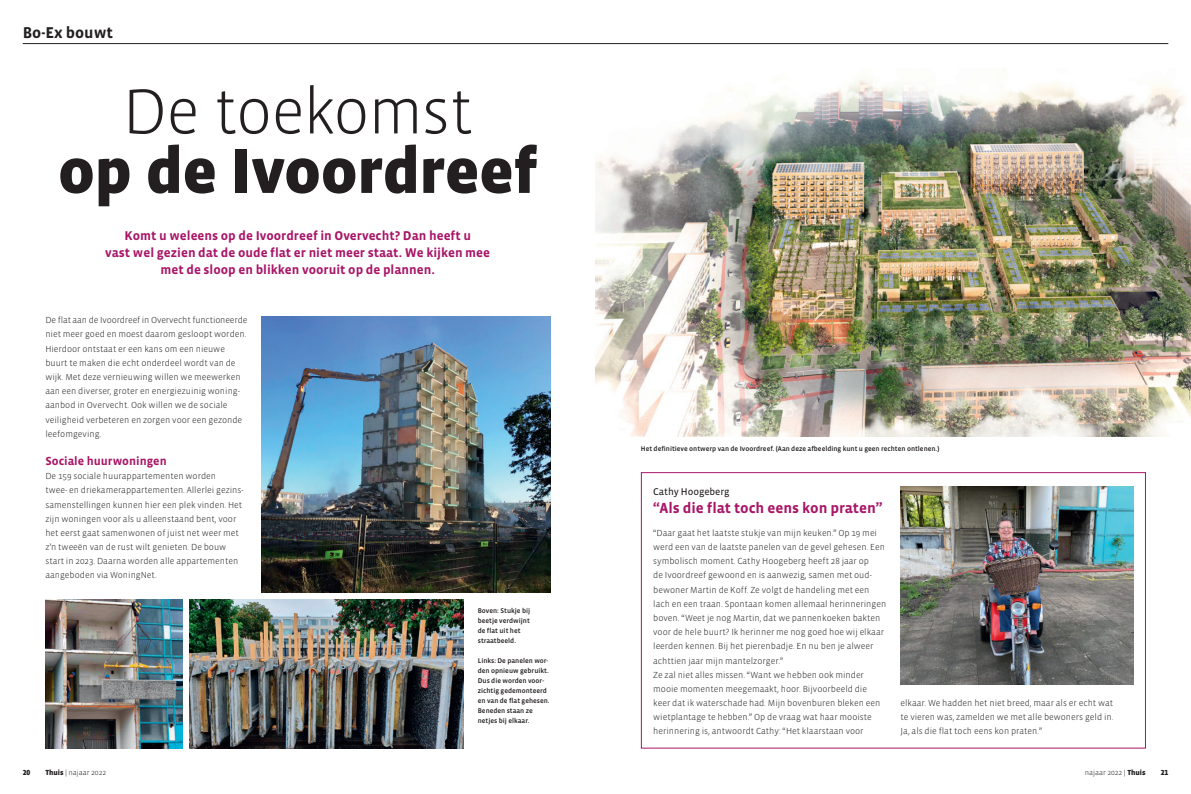
<style>
.page{position:relative;width:1191px;height:794px;background:#fff}
.page>*{position:absolute;margin:0;border:0;box-sizing:border-box;transform-origin:0 0}
.t1{font:900 65px "Vista Sans OT";letter-spacing:-.015em;color:#231f20}
.t2{font:300 65px "Vista Sans OT";letter-spacing:-.03em;color:#231f20}
.t3{font:700 16px "Vista Sans OT";color:#231f20}
.t4{font:700 15px "Vista Sans OT";color:#a81667}
.t5{font:700 13px/17px "Vista Sans OT";color:#a81667;text-align:center}
.t6{font:700 12px "Vista Sans OT";color:#a81667}
.t7{font:10px "Vista Sans OT";letter-spacing:-.005em;color:#231f20}
.t8{font:300 9px/14.2px "Vista Sans OT";color:#231f20}
.t9{font:300 7.5px "Vista Sans OT";color:#231f20}
.t10{font:900 7.5px "Vista Sans OT";color:#231f20}
.t11{font:500 7px/10px "Vista Sans OT";color:#231f20}
.s1{font-weight:900}
</style>
<div class="page">
<hr style="left:23px;top:43px;width:1145px;height:1px;background:#231f20">
<img style="left:595px;top:79px;width:596px;height:358px">
<div style="left:641px;top:472px;width:505px;height:276px;border:1px solid #a81667"></div>
<img style="left:261px;top:316px;width:289px;height:276px">
<img style="left:189px;top:600px;width:274px;height:148px">
<img style="left:45px;top:600px;width:137px;height:148px">
<img style="left:900px;top:486px;width:233px;height:199px">
<h2 class="t3" style="left:23px;top:24px;width:92px">Bo-Ex bouwt</h2>
<h1 class="t2" style="left:122px;top:78px;width:352px">De toekomst</h1>
<h1 class="t1" style="left:58px;top:138px;width:481px">op de Ivoordreef</h1>
<h3 class="t5" style="left:105px;top:227px;width:386px">Komt u weleens op de Ivoordreef in Overvecht? Dan heeft u<br>vast wel gezien dat de oude flat er niet meer staat. We kijken mee met de sloop en blikken vooruit op de plannen.</h3>
<p class="t8" style="left:45px;top:313px;width:203px">De flat aan de Ivoordreef in Overvecht functioneerde niet meer goed en moest daarom gesloopt worden.<br>Hierdoor ontstaat er een kans om een nieuwe buurt te maken die echt onderdeel wordt van de wijk. Met deze vernieuwing willen we meewerken aan een diverser, groter en energiezuinig woning&shy;aanbod in Overvecht. Ook willen we de sociale veiligheid verbeteren en zorgen voor een gezonde leefomgeving.</p>
<h3 class="t6" style="left:45px;top:455px;width:123px">Sociale huurwoningen</h3>
<p class="t8" style="left:45px;top:469px;width:200px">De 159 sociale huurappartementen worden<br>twee- en driekamerappartementen. Allerlei gezins&shy;samenstellingen kunnen hier een plek vinden. Het zijn woningen voor als u alleenstaand bent, voor het eerst gaat samenwonen of juist net weer met z’n tweeën van de rust wilt genieten. De bouw start in 2023. Daarna worden alle appartementen aangeboden via WoningNet.</p>
<p class="t11" style="left:478px;top:605px;width:54px">Boven: Stukje bij beetje verdwijnt de flat uit het straatbeeld.</p>
<p class="t11" style="left:478px;top:655px;width:73px">Links: De panelen wor&shy;den opnieuw gebruikt.<br>Dus die worden voor&shy;zichtig gedemonteerd en van de flat gehesen.<br>Beneden staan ze netjes bij elkaar.</p>
<p class="t11" style="left:641px;top:444px;width:300px">Het definitieve ontwerp van de Ivoordreef. (Aan deze afbeelding kunt u geen rechten ontlenen.)</p>
<p class="t7" style="left:653px;top:486px;width:78px">Cathy Hoogeberg</p>
<h3 class="t4" style="left:653px;top:500px;width:231px">“Als die flat toch eens kon praten”</h3>
<p class="t8" style="left:653px;top:526px;width:234px">“Daar gaat het laatste stukje van mijn keuken.” Op 19 mei werd een van de laatste panelen van de gevel gehesen. Een symbolisch moment. Cathy Hoogeberg heeft 28 jaar op<br>de Ivoordreef gewoond en is aanwezig, samen met oud&shy;bewoner Martin de Koff. Ze volgt de handeling met een lach en een traan. Spontaan komen allemaal herinneringen boven. “Weet je nog Martin, dat we pannenkoeken bakten voor de hele buurt? Ik herinner me nog goed hoe wij elkaar leerden kennen. Bij het pierenbadje. En nu ben je alweer achttien jaar mijn mantelzorger.”<br>Ze zal niet alles missen. “Want we hebben ook minder mooie momenten meegemaakt, hoor. Bijvoorbeeld die keer dat ik waterschade had. Mijn bovenburen bleken een wietplantage te hebben.” Op de vraag wat haar mooiste herinnering is, antwoordt Cathy: “Het klaarstaan voor</p>
<p class="t8" style="left:900px;top:696px;width:214px;text-align:justify">elkaar. We hadden het niet breed, maar als er echt wat te vieren was, zamelden we met alle bewoners geld in.<br>Ja, als die flat toch eens kon praten.”</p>
<p class="t10" style="left:23px;top:768px;width:9px">20</p>
<p class="t9" style="left:45px;top:768px;width:62px"><span class="s1">Thuis</span> | najaar 2022</p>
<p class="t9" style="left:1084px;top:768px;width:62px">najaar 2022 | <span class="s1">Thuis</span></p>
<p class="t10" style="left:1160px;top:768px;width:9px">21</p>
</div>
